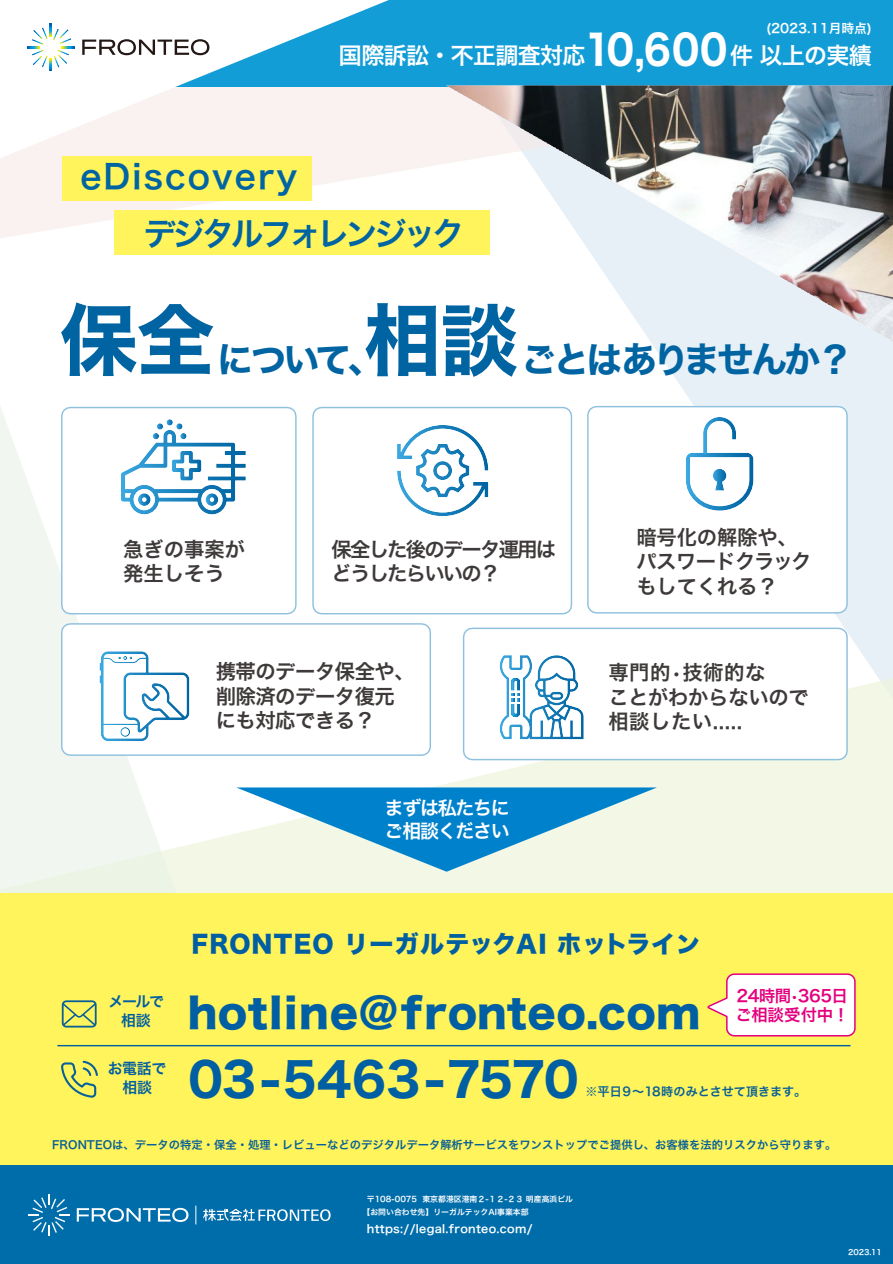
<style>
.page{position:relative;width:893px;height:1264px;background:#fff}
.page>*{position:absolute;margin:0;border:0;box-sizing:border-box;transform-origin:0 0}
.t1{font:46.5px "Hira Kaku Std N W7";letter-spacing:-.02em;color:#005ea2}
.t2{font:40.8px "Hira Kaku Std N W7";color:#fff;scale:.9 1}
.t3{font:40.5px "Hira Kaku Std N W8";letter-spacing:.025em;color:#005ea2}
.t4{font:36px "Hira Kaku Std N W7";letter-spacing:-.07em;color:#0064a2}
.t5{font:36px "Hira Kaku Std N W7";letter-spacing:-.09em;color:#0064a2}
.t6{font:33.3px "Hira Kaku Std N W6";letter-spacing:.06em;color:#0064a2}
.t7{font:32.7px "Hira Kaku Std N W6";letter-spacing:-.11em;color:#0064a2}
.t8{font:24px "Hira Kaku Std N W8";letter-spacing:.055em;color:#005ea2}
.t9{font:22.95px "Hira Kaku Std N W6";letter-spacing:-.025em;color:#fff}
.t10{font:20.4px/24.5px "Hira Kaku Std N W6";letter-spacing:-.025em;color:#3e3a39}
.t11{font:20.4px/24.5px "Hira Kaku Std N W6";letter-spacing:.005em;color:#3e3a39}
.t12{font:20.4px/24.5px "Hira Kaku Std N W6";letter-spacing:-.09em;color:#3e3a39}
.t13{font:20.4px/24.5px "Hira Kaku Std N W6";color:#3e3a39}
.t14{font:18.9px/22.8px "Hira Kaku Std N W6";letter-spacing:-.065em;color:#fff}
.t15{font:16.5px/19.8px "Hira Kaku Std N W6";letter-spacing:-.03em;color:#e4007f}
.t16{font:15px/19.5px "Hira Kaku Std N W6";letter-spacing:-.025em;color:#005ea2;text-align:center}
.t17{font:12.75px "Hira Kaku Std N W6";letter-spacing:-.005em;color:#fff}
.t18{font:12px "Hira Kaku Std N W6";color:#075f97}
.t19{font:11.25px "Hira Kaku Std N W6";letter-spacing:.005em;color:#075f97}
.t20{font:11.25px "Hira Kaku Std N W6";letter-spacing:.025em;color:#fff}
.t21{font:7.8px/12.9px "Hira Kaku Std N W6";color:#fff}
.t22{font:7.5px "Hira Kaku Std N W6";letter-spacing:-.015em;color:#fff}
.s1{font-size:78px}
</style>
<div class="page">
<svg style="left:650px;top:341px;width:242px;height:337px;background:#eaf2f8"></svg>
<svg style="left:277px;top:678px;width:615px;height:215px;fill:#f2f7e6"></svg>
<svg style="left:0;top:86px;width:445px;height:152px;fill:#faf2f1"></svg>
<svg style="left:0;top:407px;width:277px;height:486px;fill:#f1f7f0"></svg>
<div style="left:0;top:0;width:892px;height:86px;background:#139dd7"></div>
<svg style="left:0;top:0;width:389px;height:158px"></svg>
<div style="left:0;top:893px;width:892px;height:272px;background:#fff45c"></div>
<div style="left:0;top:1165px;width:892px;height:98px;background:#006dab"></div>
<img style="left:445px;top:85px;width:447px;height:256px">
<svg style="left:236px;top:787px;width:421px;height:84px;background:#79bcda"></svg>
<svg style="left:707px;top:973px;width:149px;height:63px;background:#fdefe4"></svg>
<svg style="left:60px;top:406px;width:237px;height:209px"></svg>
<svg style="left:312px;top:406px;width:261px;height:209px"></svg>
<svg style="left:587px;top:405px;width:261px;height:209px"></svg>
<svg style="left:462px;top:626px;width:386px;height:134px"></svg>
<svg style="left:60px;top:622px;width:371px;height:134px"></svg>
<div style="left:114px;top:211px;width:376px;height:44px;background:#fff45c"></div>
<div style="left:62px;top:156px;width:250px;height:44px;background:#fff45c"></div>
<hr style="left:57px;top:1044px;width:793px;height:2px;background:#005ea2">
<svg style="left:27px;top:24px;width:47px;height:47px;background:#e3f1f0"></svg>
<svg style="left:82px;top:39px;width:127px;height:16px;background:#b2aead"></svg>
<svg style="left:99px;top:651px;width:90px;height:90px"></svg>
<svg style="left:166px;top:419px;width:7px;height:6px"></svg>
<svg style="left:121px;top:423px;width:125px;height:92px"></svg>
<svg style="left:397px;top:425px;width:91px;height:91px"></svg>
<svg style="left:685px;top:417px;width:68px;height:93px"></svg>
<svg style="left:499px;top:655px;width:84px;height:84px"></svg>
<svg style="left:61px;top:1060px;width:37px;height:38px"></svg>
<svg style="left:62px;top:1000px;width:35px;height:27px"></svg>
<svg style="left:28px;top:1194px;width:42px;height:41px"></svg>
<svg style="left:77px;top:1207px;width:111px;height:14px"></svg>
<svg style="left:203px;top:1208px;width:127px;height:12px"></svg>
<h3 class="t6" style="left:80px;top:151px;width:218px">eDiscovery</h3>
<p class="t17" style="left:766px;top:18px;width:107px">(2023.11月時点)</p>
<h2 class="t2" style="left:584px;top:18px;width:160px">10,600</h2>
<h3 class="t9" style="left:339px;top:38px;width:248px">国際訴訟・不正調査対応</h3>
<h3 class="t9" style="left:730px;top:38px;width:143px">件 以上の実績</h3>
<h3 class="t7" style="left:143px;top:208px;width:322px">デジタルフォレンジック</h3>
<h3 class="t5" style="left:60px;top:331px;width:325px"><span class="s1">保全</span>について、</h3>
<h3 class="t4" style="left:364px;top:331px;width:490px"><span class="s1">相談</span> はありませんか？</h3>
<h3 class="t5" style="left:521px;top:331px;width:70px">ごと</h3>
<h3 class="t13" style="left:123px;top:537px;width:124px">急ぎの事案が発生しそう</h3>
<h3 class="t12" style="left:331px;top:537px;width:226px">保全した後のデータ運用はどうしたらいいの？</h3>
<h3 class="t10" style="left:636px;top:525px;width:177px">暗号化の解除や、パスワードクラックもしてくれる？</h3>
<h3 class="t10" style="left:216px;top:659px;width:201px">携帯のデータ保全や、削除済のデータ復元にも対応できる？</h3>
<h3 class="t14" style="left:384px;top:796px;width:127px">まずは私たちにご相談ください</h3>
<h3 class="t11" style="left:608px;top:660px;width:202px">専門的•技術的な<br>ことがわからないので相談したい.....</h3>
<h3 class="t16" style="left:108px;top:991px;width:57px">メールで相談</h3>
<h3 class="t16" style="left:108px;top:1058px;width:60px">お電話で相談</h3>
<h3 class="t8" style="left:192px;top:930px;width:510px">FRONTEO リーガルテックAI ホットライン</h3>
<h3 class="t3" style="left:188px;top:990px;width:514px">hotline@fronteo.com</h3>
<h3 class="t15" style="left:735px;top:985px;width:115px">24時間•365日ご相談受付中！</h3>
<h1 class="t1" style="left:188px;top:1042px;width:391px">03-5463-7570</h1>
<p class="t18" style="left:585px;top:1082px;width:222px">※平日9～18時のみとさせて頂きます。</p>
<p class="t19" style="left:52px;top:1136px;width:785px">FRONTEOは、データの特定・保全・処理・レビューなどのデジタルデータ解析サービスをワンストップでご提供し、お客様を法的リスクから守ります。</p>
<p class="t21" style="left:362px;top:1192px;width:212px;text-indent:4px">〒108-0075 東京都港区港南２-１２-２３ 明産高浜ビル【お問い合わせ先】リーガルテックAI事業本部</p>
<p class="t20" style="left:367px;top:1219px;width:167px">https://legal.fronteo.com/</p>
<p class="t22" style="left:848px;top:1246px;width:35px">2023.11</p>
</div>
